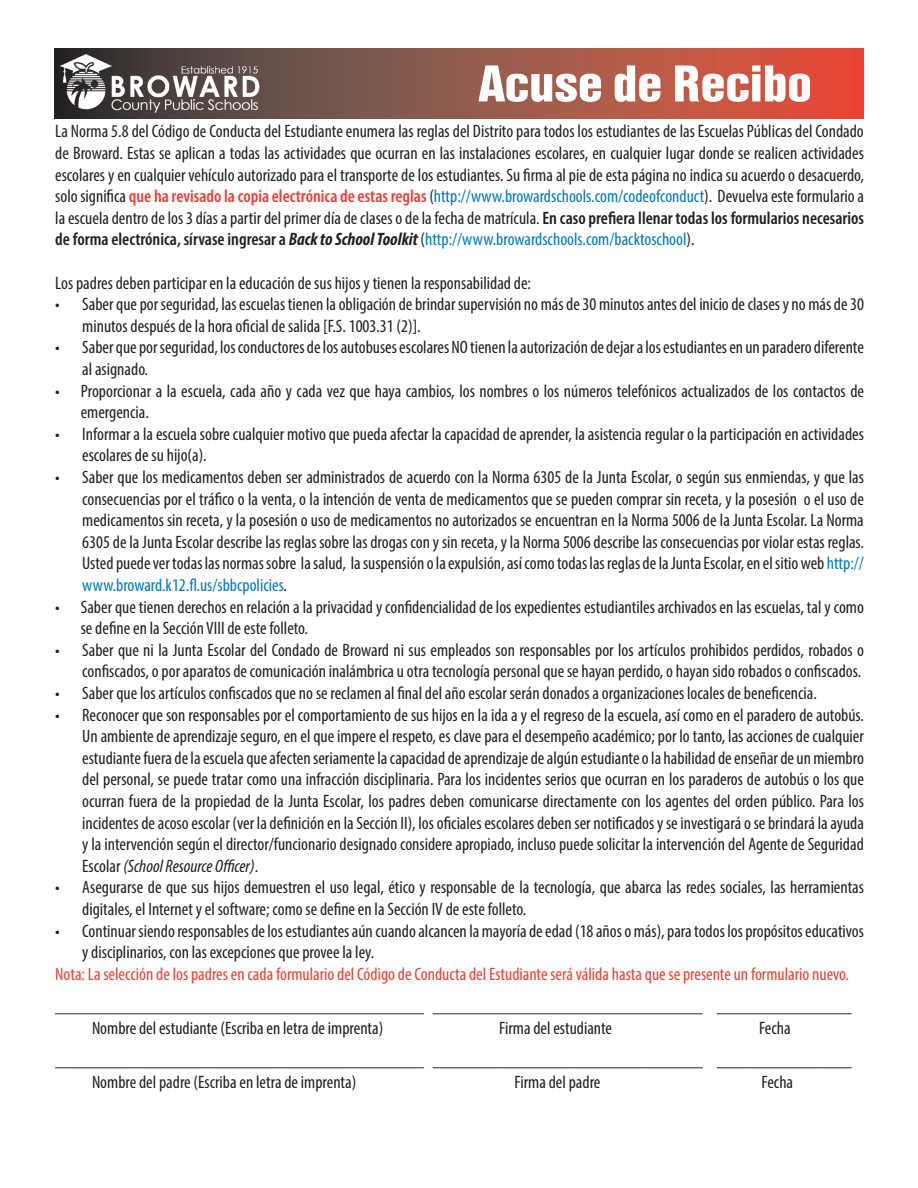
<style>
.page{position:relative;width:918px;height:1188px;background:#fff}
.page>*{position:absolute;margin:0;border:0;box-sizing:border-box;transform-origin:0 0}
.t1{font:54px "Nimbus Sans Becker T Bla Con";color:#fff}
._2012_Body_Text{font:condensed 18px/21.6px "Myriad Pro";color:#231f20}
._2012_Body_Text-2{font:condensed 18px "Myriad Pro";color:#ee3e34}
.s1{font-weight:600;color:#ee3e34}
.s2{color:#0079c2}
.s3{font-weight:600}
.s4{font-weight:700;font-style:italic}
.s5{font-style:italic}
</style>
<div class="page">
<svg style="left:54px;top:49px;width:810px;height:69px"></svg>
<img style="left:60px;top:54px;width:201px;height:59px">
<p class="t1" style="left:478px;top:53px;width:335px">Acuse de Recibo</p>
<p class="_2012_Body_Text" style="left:55px;top:120px;width:810px;text-align:justify">La Norma 5.8 del Código de Conducta del Estudiante enumera las reglas del Distrito para todos los estudiantes de las Escuelas Públicas del Condado de Broward. Estas se aplican a todas las actividades que ocurran en las instalaciones escolares, en cualquier lugar donde se realicen actividades escolares y en cualquier vehículo autorizado para el transporte de los estudiantes. Su firma al pie de esta página no indica su acuerdo o desacuerdo, solo significa <span class="s1">que ha revisado la copia electrónica de estas reglas</span> (<span class="s2">http://www.browardschools.com/codeofconduct</span>). Devuelva este formulario a la escuela dentro de los 3 días a partir del primer día de clases o de la fecha de matrícula. <span class="s3">En caso prefiera llenar todas los formularios necesarios de forma electrónica, sírvase ingresar a</span> <span class="s4">Back to School Toolkit</span> (<span class="s2">http://www.browardschools.com/backtoschool</span>).</p>
<p class="_2012_Body_Text" style="left:55px;top:272px;width:477px">Los padres deben participar en la educación de sus hijos y tienen la responsabilidad de:</p>
<p class="_2012_Body_Text" style="left:82px;top:293px;width:783px;text-indent:-27px">• Saber que por seguridad, las escuelas tienen la obligación de brindar supervisión no más de 30 minutos antes del inicio de clases y no más de 30 minutos después de la hora oficial de salida [F.S. 1003.31 (2)].</p>
<p class="_2012_Body_Text" style="left:82px;top:336px;width:783px;text-indent:-27px">• Saber que por seguridad, los conductores de los autobuses escolares NO tienen la autorización de dejar a los estudiantes en un paradero diferente al asignado.</p>
<p class="_2012_Body_Text" style="left:81px;top:380px;width:785px;text-indent:-26px">• Proporcionar a la escuela, cada año y cada vez que haya cambios, los nombres o los números telefónicos actualizados de los contactos de emergencia.</p>
<p class="_2012_Body_Text" style="left:82px;top:423px;width:783px;text-indent:-27px">• Informar a la escuela sobre cualquier motivo que pueda afectar la capacidad de aprender, la asistencia regular o la participación en actividades escolares de su hijo(a).</p>
<p class="_2012_Body_Text" style="left:82px;top:466px;width:783px;text-align:justify;text-indent:-27px">• Saber que los medicamentos deben ser administrados de acuerdo con la Norma 6305 de la Junta Escolar, o según sus enmiendas, y que las consecuencias por el tráfico o la venta, o la intención de venta de medicamentos que se pueden comprar sin receta, y la posesión o el uso de medicamentos sin receta, y la posesión o uso de medicamentos no autorizados se encuentran en la Norma 5006 de la Junta Escolar. La Norma 6305 de la Junta Escolar describe las reglas sobre las drogas con y sin receta, y la Norma 5006 describe las consecuencias por violar estas reglas.<br>Usted puede ver todas las normas sobre la salud, la suspensión o la expulsión, así como todas las reglas de la Junta Escolar, en el sitio web <span class="s2">http:// www.broward.k12.fl.us/sbbcpolicies</span>.</p>
<p class="_2012_Body_Text" style="left:81px;top:596px;width:785px;text-indent:-26px">• Saber que tienen derechos en relación a la privacidad y confidencialidad de los expedientes estudiantiles archivados en las escuelas, tal y como se define en la Sección VIII de este folleto.</p>
<p class="_2012_Body_Text" style="left:55px;top:639px;width:810px;text-align:right">• Saber que ni la Junta Escolar del Condado de Broward ni sus empleados son responsables por los artículos prohibidos perdidos, robados o confiscados, o por aparatos de comunicación inalámbrica u otra tecnología personal que se hayan perdido, o hayan sido robados o confiscados.</p>
<p class="_2012_Body_Text" style="left:55px;top:682px;width:763px">• Saber que los artículos confiscados que no se reclamen al final del año escolar serán donados a organizaciones locales de beneficencia.</p>
<p class="_2012_Body_Text" style="left:82px;top:704px;width:783px;text-align:justify;text-indent:-27px">• Reconocer que son responsables por el comportamiento de sus hijos en la ida a y el regreso de la escuela, así como en el paradero de autobús.<br>Un ambiente de aprendizaje seguro, en el que impere el respeto, es clave para el desempeño académico; por lo tanto, las acciones de cualquier estudiantefueradelaescuelaqueafecten seriamentelacapacidaddeaprendizajedealgún estudianteola habilidaddeenseñardeunmiembro del personal, se puede tratar como una infracción disciplinaria. Para los incidentes serios que ocurran en los paraderos de autobús o los que ocurran fuera de la propiedad de la Junta Escolar, los padres deben comunicarse directamente con los agentes del orden público. Para los incidentes de acoso escolar (ver la definición en la Sección II), los oficiales escolares deben ser notificados y se investigará o se brindará la ayuda y la intervención según el director/funcionario designado considere apropiado, incluso puede solicitar la intervención del Agente de Seguridad Escolar <span class="s5">(School Resource Officer)</span>.</p>
<p class="_2012_Body_Text" style="left:82px;top:876px;width:783px;text-indent:-27px">• Asegurarse de que sus hijos demuestren el uso legal, ético y responsable de la tecnología, que abarca las redes sociales, las herramientas digitales, el Internet y el software; como se define en la Sección IV de este folleto.</p>
<p class="_2012_Body_Text" style="left:82px;top:920px;width:783px;text-indent:-27px">• Continuarsiendoresponsablesdelosestudiantesaún cuandoalcancen lamayoríadeedad(18añosomás),paratodoslospropósitoseducativos y disciplinarios, con las excepciones que provee la ley.</p>
<p class="_2012_Body_Text-2" style="left:55px;top:963px;width:795px">Nota: La selección de los padres en cada formulario del Código de Conducta del Estudiante será válida hasta que se presente un formulario nuevo.</p>
<p class="_2012_Body_Text" style="left:55px;top:995px;width:798px">_________________________________________ ______________________________ _______________</p>
<p class="_2012_Body_Text" style="left:92px;top:1017px;width:293px">Nombre del estudiante (Escriba en letra de imprenta)</p>
<p class="_2012_Body_Text" style="left:499px;top:1017px;width:115px">Firma del estudiante</p>
<p class="_2012_Body_Text" style="left:759px;top:1017px;width:33px">Fecha</p>
<p class="_2012_Body_Text" style="left:55px;top:1049px;width:798px">_________________________________________ ______________________________ _______________</p>
<p class="_2012_Body_Text" style="left:92px;top:1071px;width:266px">Nombre del padre (Escriba en letra de imprenta)</p>
<p class="_2012_Body_Text" style="left:514px;top:1071px;width:87px">Firma del padre</p>
<p class="_2012_Body_Text" style="left:762px;top:1071px;width:33px">Fecha</p>
</div>
